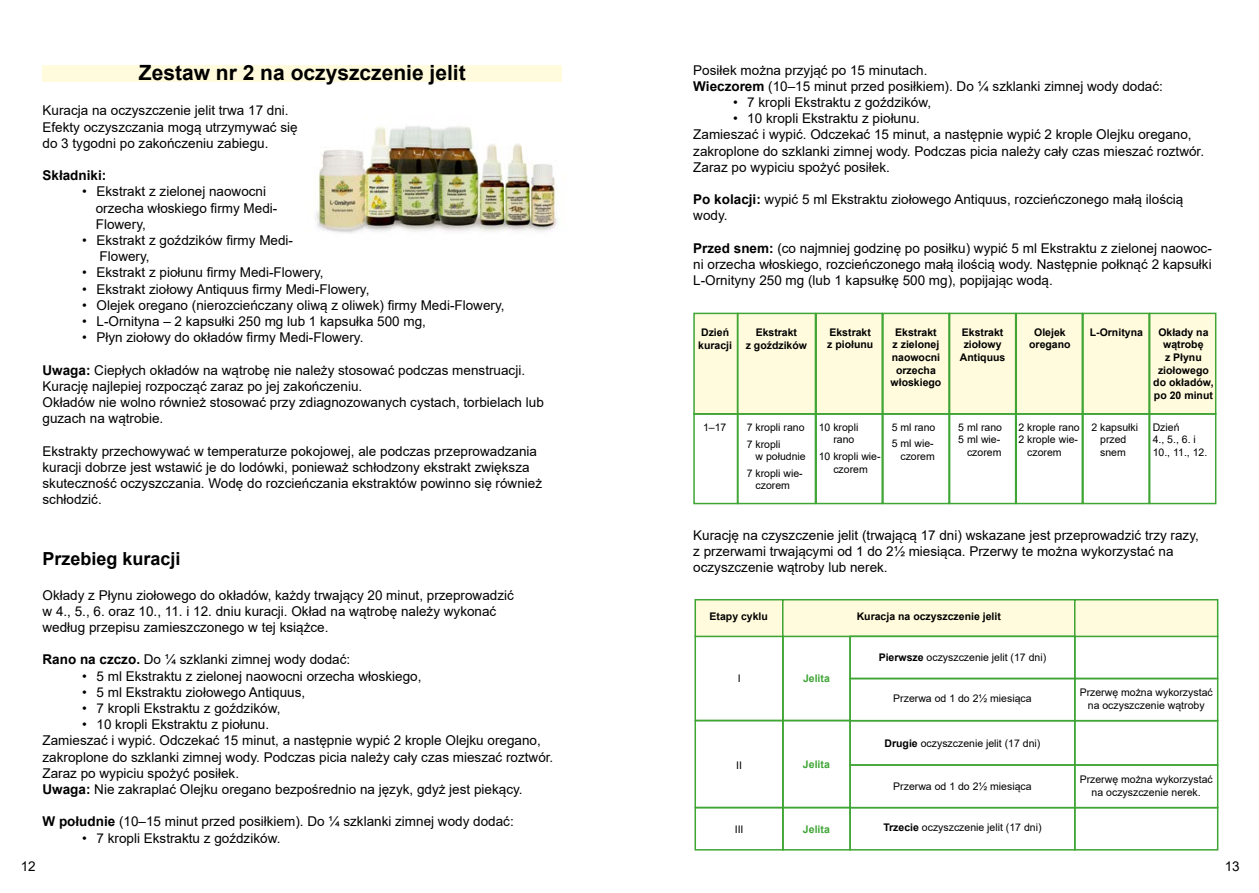
<style>
.page{position:relative;width:1259px;height:893px;background:#fff}
.page>*{position:absolute;margin:0;border:0;box-sizing:border-box;transform-origin:0 0}
.t1{font:700 21px "Arial";color:#000}
.t2{font:700 18px "Arial";color:#000}
.t3{font:13.5px/16.2px "Arial";color:#000}
.t4{font:700 13.5px "Arial";color:#000}
.t5{font:10.5px/12.6px "Arial";color:#000}
.t6{font:700 10.5px/12.6px "Arial";color:#000;text-align:center}
.t7{font:700 10.5px "Arial";color:#3fa535}
.s1{font-weight:700}
</style>
<div class="page">
<div style="left:43px;top:65px;width:519px;height:16px;background:#fffbdc"></div>
<img style="left:315px;top:126px;width:243px;height:108px">
<div style="left:693px;top:313px;width:45px;height:102px;background:#fffbdc;border:2px solid #3fa535"></div>
<div style="left:737px;top:313px;width:79px;height:102px;background:#fffbdc;border:2px solid #3fa535"></div>
<div style="left:815px;top:313px;width:68px;height:102px;background:#fffbdc;border:2px solid #3fa535"></div>
<div style="left:1015px;top:313px;width:68px;height:102px;background:#fffbdc;border:2px solid #3fa535"></div>
<div style="left:882px;top:313px;width:67px;height:102px;background:#fffbdc;border:2px solid #3fa535"></div>
<div style="left:1082px;top:313px;width:67px;height:102px;background:#fffbdc;border:2px solid #3fa535"></div>
<div style="left:949px;top:313px;width:67px;height:102px;background:#fffbdc;border:2px solid #3fa535"></div>
<div style="left:1149px;top:313px;width:67px;height:102px;background:#fffbdc;border:2px solid #3fa535"></div>
<div style="left:693px;top:413px;width:45px;height:91px;border:2px solid #3fa535"></div>
<div style="left:737px;top:413px;width:79px;height:91px;border:2px solid #3fa535"></div>
<div style="left:815px;top:413px;width:68px;height:91px;border:2px solid #3fa535"></div>
<div style="left:1015px;top:413px;width:68px;height:91px;border:2px solid #3fa535"></div>
<div style="left:882px;top:413px;width:67px;height:91px;border:2px solid #3fa535"></div>
<div style="left:1082px;top:413px;width:67px;height:91px;border:2px solid #3fa535"></div>
<div style="left:949px;top:413px;width:67px;height:91px;border:2px solid #3fa535"></div>
<div style="left:1149px;top:413px;width:67px;height:91px;border:2px solid #3fa535"></div>
<div style="left:694px;top:720px;width:90px;height:88px;border:2px solid #3fa535"></div>
<div style="left:694px;top:599px;width:90px;height:38px;background:#fffbdc;border:2px solid #3fa535"></div>
<div style="left:694px;top:807px;width:90px;height:43px;border:2px solid #3fa535"></div>
<div style="left:782px;top:635px;width:69px;height:86px;border:2px solid #3fa535"></div>
<div style="left:782px;top:720px;width:69px;height:88px;border:2px solid #3fa535"></div>
<div style="left:782px;top:599px;width:293px;height:38px;background:#fffbdc;border:2px solid #3fa535"></div>
<div style="left:782px;top:807px;width:69px;height:43px;border:2px solid #3fa535"></div>
<div style="left:849px;top:635px;width:226px;height:44px;border:2px solid #3fa535"></div>
<div style="left:849px;top:720px;width:226px;height:46px;border:2px solid #3fa535"></div>
<div style="left:849px;top:678px;width:226px;height:43px;border:2px solid #3fa535"></div>
<div style="left:849px;top:764px;width:226px;height:44px;border:2px solid #3fa535"></div>
<div style="left:849px;top:807px;width:226px;height:43px;border:2px solid #3fa535"></div>
<div style="left:1074px;top:635px;width:144px;height:44px;border:2px solid #3fa535"></div>
<div style="left:1074px;top:599px;width:144px;height:38px;background:#fffbdc;border:2px solid #3fa535"></div>
<div style="left:1074px;top:720px;width:144px;height:46px;border:2px solid #3fa535"></div>
<div style="left:1074px;top:678px;width:144px;height:43px;border:2px solid #3fa535"></div>
<div style="left:1074px;top:764px;width:144px;height:44px;border:2px solid #3fa535"></div>
<div style="left:1074px;top:807px;width:144px;height:43px;border:2px solid #3fa535"></div>
<h1 class="t1" style="left:139px;top:58px;width:328px">Zestaw nr 2 na oczyszczenie jelit</h1>
<p class="t3" style="left:43px;top:102px;width:257px">Kuracja na oczyszczenie jelit trwa 17 dni.<br>Efekty oczyszczania mogą utrzymywać się do 3 tygodni po zakończeniu zabiegu.</p>
<p class="t4" style="left:43px;top:166px;width:65px">Składniki:</p>
<p class="t3" style="left:96px;top:183px;width:183px;text-indent:-14px">• Ekstrakt z zielonej naowocni orzecha włoskiego firmy Medi-<br>Flowery,</p>
<p class="t3" style="left:100px;top:232px;width:195px;text-indent:-17px">• Ekstrakt z goździków firmy Medi-<br>Flowery,</p>
<p class="t3" style="left:82px;top:264px;width:243px">• Ekstrakt z piołunu firmy Medi-Flowery,</p>
<p class="t3" style="left:82px;top:281px;width:289px">• Ekstrakt ziołowy Antiquus firmy Medi-Flowery,</p>
<p class="t3" style="left:82px;top:297px;width:424px">• Olejek oregano (nierozcieńczany oliwą z oliwek) firmy Medi-Flowery,</p>
<p class="t3" style="left:82px;top:313px;width:345px">• L-Ornityna – 2 kapsułki 250 mg lub 1 kapsułka 500 mg,</p>
<p class="t3" style="left:82px;top:329px;width:283px">• Płyn ziołowy do okładów firmy Medi-Flowery.</p>
<p class="t3" style="left:43px;top:362px;width:503px"><span class="s1">Uwaga:</span> Ciepłych okładów na wątrobę nie należy stosować podczas menstruacji.<br>Kurację najlepiej rozpocząć zaraz po jej zakończeniu.<br>Okładów nie wolno również stosować przy zdiagnozowanych cystach, torbielach lub guzach na wątrobie.</p>
<p class="t3" style="left:43px;top:443px;width:501px">Ekstrakty przechowywać w temperaturze pokojowej, ale podczas przeprowadzania kuracji dobrze jest wstawić je do lodówki, ponieważ schłodzony ekstrakt zwiększa skuteczność oczyszczania. Wodę do rozcieńczania ekstraktów powinno się również schłodzić.</p>
<h2 class="t2" style="left:43px;top:546px;width:140px">Przebieg kuracji</h2>
<p class="t3" style="left:43px;top:587px;width:473px">Okłady z Płynu ziołowego do okładów, każdy trwający 20 minut, przeprowadzić w 4., 5., 6. oraz 10., 11. i 12. dniu kuracji. Okład na wątrobę należy wykonać według przepisu zamieszczonego w tej książce.</p>
<p class="t3" style="left:43px;top:651px;width:309px"><span class="s1">Rano na czczo.</span> Do ¼ szklanki zimnej wody dodać:</p>
<p class="t3" style="left:82px;top:668px;width:341px">• 5 ml Ekstraktu z zielonej naowocni orzecha włoskiego,</p>
<p class="t3" style="left:82px;top:684px;width:224px">• 5 ml Ekstraktu ziołowego Antiquus,</p>
<p class="t3" style="left:82px;top:700px;width:200px">• 7 kropli Ekstraktu z goździków,</p>
<p class="t3" style="left:43px;top:716px;width:512px;text-indent:40px">• 10 kropli Ekstraktu z piołunu.<br>Zamieszać i wypić. Odczekać 15 minut, a następnie wypić 2 krople Olejku oregano, zakroplone do szklanki zimnej wody. Podczas picia należy cały czas mieszać roztwór.<br>Zaraz po wypiciu spożyć posiłek.<br><span class="s1">Uwaga:</span> Nie zakraplać Olejku oregano bezpośrednio na język, gdyż jest piekący.</p>
<p class="t3" style="left:43px;top:813px;width:473px"><span class="s1">W południe</span> (10–15 minut przed posiłkiem). Do ¼ szklanki zimnej wody dodać:</p>
<p class="t3" style="left:82px;top:830px;width:200px">• 7 kropli Ekstraktu z goździków.</p>
<p class="t3" style="left:693px;top:62px;width:471px">Posiłek można przyjąć po 15 minutach.<br><span class="s1">Wieczorem</span> (10–15 minut przed posiłkiem). Do ¼ szklanki zimnej wody dodać:</p>
<p class="t3" style="left:733px;top:94px;width:200px">• 7 kropli Ekstraktu z goździków,</p>
<p class="t3" style="left:693px;top:110px;width:512px;text-indent:40px">• 10 kropli Ekstraktu z piołunu.<br>Zamieszać i wypić. Odczekać 15 minut, a następnie wypić 2 krople Olejku oregano, zakroplone do szklanki zimnej wody. Podczas picia należy cały czas mieszać roztwór.<br>Zaraz po wypiciu spożyć posiłek.</p>
<p class="t3" style="left:693px;top:191px;width:491px"><span class="s1">Po kolacji:</span> wypić 5 ml Ekstraktu ziołowego Antiquus, rozcieńczonego małą ilością wody.</p>
<p class="t3" style="left:693px;top:240px;width:520px;text-align:justify"><span class="s1">Przed snem:</span> (co najmniej godzinę po posiłku) wypić 5 ml Ekstraktu z zielonej naowoc&shy;ni orzecha włoskiego, rozcieńczonego małą ilością wody. Następnie połknąć 2 kapsułki L-Ornityny 250 mg (lub 1 kapsułkę 500 mg), popijając wodą.</p>
<p class="t6" style="left:698px;top:326px;width:35px;text-align:left">Dzień kuracji</p>
<p class="t6" style="left:746px;top:326px;width:63px">Ekstrakt<br>z goździków</p>
<p class="t6" style="left:827px;top:326px;width:48px;text-align:left">Ekstrakt z piołunu</p>
<p class="t6" style="left:1029px;top:326px;width:43px">Olejek oregano</p>
<p class="t6" style="left:890px;top:326px;width:52px">Ekstrakt<br>z zielonej naowocni orzecha włoskiego</p>
<p class="t6" style="left:962px;top:326px;width:43px">Ekstrakt</p>
<p class="t6" style="left:1089px;top:326px;width:55px">L-Ornityna</p>
<p class="t6" style="left:960px;top:339px;width:47px">ziołowy<br>Antiquus</p>
<p class="t6" style="left:1153px;top:326px;width:62px">Okłady na wątrobę<br>z Płynu ziołowego do okładów, po 20 minut</p>
<p class="t5" style="left:703px;top:421px;width:25px">1–17</p>
<p class="t5" style="left:747px;top:419px;width:59px;line-height:16.5px">7 kropli rano<br>7 kropli</p>
<p class="t5" style="left:747px;top:448px;width:60px;line-height:16.5px;text-align:right">w południe<br>7 kropli wie-</p>
<p class="t5" style="left:755px;top:479px;width:36px">czorem</p>
<p class="t5" style="left:833px;top:421px;width:27px;text-indent:-15px">10 kropli rano</p>
<p class="t5" style="left:818px;top:450px;width:63px;text-align:center">10 kropli wie&shy;czorem</p>
<p class="t5" style="left:891px;top:419px;width:45px;line-height:16.5px">5 ml rano<br>5 ml wie-</p>
<p class="t5" style="left:900px;top:450px;width:36px">czorem</p>
<p class="t5" style="left:958px;top:421px;width:45px;text-align:right">5 ml rano<br>5 ml wie&shy;czorem</p>
<p class="t5" style="left:1152px;top:421px;width:56px">Dzień<br>4., 5., 6. i<br>10., 11., 12.</p>
<p class="t5" style="left:1018px;top:421px;width:63px">2 krople rano</p>
<p class="t5" style="left:1018px;top:433px;width:61px">2 krople wie-</p>
<p class="t5" style="left:1027px;top:446px;width:36px">czorem</p>
<p class="t5" style="left:1091px;top:421px;width:48px;text-align:center">2 kapsułki przed snem</p>
<p class="t3" style="left:693px;top:527px;width:507px">Kurację na czyszczenie jelit (trwającą 17 dni) wskazane jest przeprowadzić trzy razy, z przerwami trwającymi od 1 do 2½ miesiąca. Przerwy te można wykorzystać na oczyszczenie wątroby lub nerek.</p>
<p class="t6" style="left:709px;top:610px;width:60px">Etapy cyklu</p>
<p class="t6" style="left:856px;top:610px;width:146px">Kuracja na oczyszczenie jelit</p>
<p class="t5" style="left:737px;top:672px;width:4px">I</p>
<p class="t7" style="left:803px;top:671px;width:28px">Jelita</p>
<p class="t5" style="left:736px;top:759px;width:7px">II</p>
<p class="t5" style="left:735px;top:823px;width:10px">III</p>
<p class="t7" style="left:803px;top:757px;width:28px">Jelita</p>
<p class="t7" style="left:803px;top:822px;width:28px">Jelita</p>
<p class="t5" style="left:878px;top:651px;width:169px"><span class="s1">Pierwsze</span> oczyszczenie jelit (17 dni)</p>
<p class="t5" style="left:893px;top:692px;width:140px">Przerwa od 1 do 2½ miesiąca</p>
<p class="t5" style="left:884px;top:736px;width:157px"><span class="s1">Drugie</span> oczyszczenie jelit (17 dni)</p>
<p class="t5" style="left:893px;top:779px;width:140px">Przerwa od 1 do 2½ miesiąca</p>
<p class="t5" style="left:883px;top:821px;width:160px"><span class="s1">Trzecie</span> oczyszczenie jelit (17 dni)</p>
<p class="t5" style="left:1079px;top:686px;width:135px;text-align:center">Przerwę można wykorzystać na oczyszczenie wątroby</p>
<p class="t5" style="left:1079px;top:773px;width:135px;text-align:center">Przerwę można wykorzystać na oczyszczenie nerek.</p>
<p class="t3" style="left:21px;top:858px;width:17px">12</p>
<p class="t3" style="left:1224px;top:858px;width:17px">13</p>
</div>
